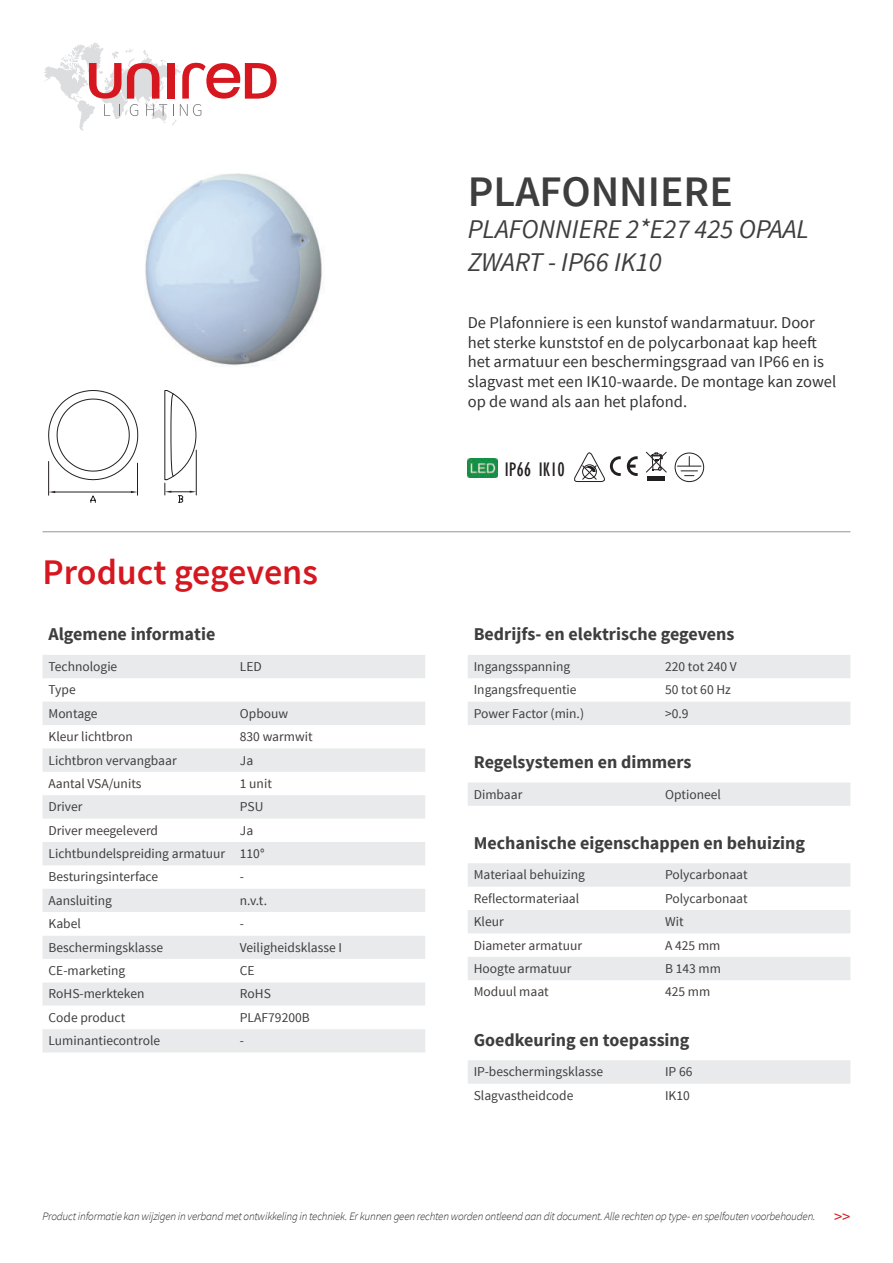
<style>
.page{position:relative;width:893px;height:1263px;background:#fff}
.page>*{position:absolute;margin:0;border:0;box-sizing:border-box;transform-origin:0 0}
.t1{font:600 43.5px "Source Sans Pro";color:#3e3e3f}
.t2{font:600 36px "Source Sans Pro";color:#d7171f}
.t3{font:italic 27px/32.4px "Source Sans Pro";color:#3e3e3f}
.t4{font:condensed 20.1px "Gill Sans";color:#231f20}
.t5{font:700 18px "Source Sans Pro";color:#3e3e3f}
.t6{font:16.5px/19.8px "Source Sans Pro";color:#333233}
.t7{font:16.5px "Source Sans Pro";color:#d7171f}
.t8{font:13.5px/23.4px "Source Sans Pro";color:#3e3e3f}
.t9{font:italic 300 11.25px "Source Sans Pro";letter-spacing:-.02em;color:#231f20}
</style>
<div class="page">
<svg style="left:44px;top:43px;width:233px;height:88px"></svg>
<img style="left:145px;top:173px;width:178px;height:193px">
<hr style="left:43px;top:531px;width:807px;height:1px;background:#939598">
<svg style="left:43px;top:655px;width:382px;height:117px;fill:#e9eaeb"></svg>
<svg style="left:43px;top:795px;width:382px;height:257px;fill:#e9eaeb"></svg>
<svg style="left:43px;top:912px;width:382px;height:117px"></svg>
<svg style="left:468px;top:655px;width:382px;height:429px"></svg>
<img style="left:468px;top:459px;width:29px;height:19px">
<svg style="left:574px;top:452px;width:47px;height:30px"></svg>
<svg style="left:627px;top:456px;width:11px;height:20px"></svg>
<div style="left:675px;top:453px;width:29px;height:29px;border:1px solid #231f20;border-radius:50%"></div>
<svg style="left:677px;top:456px;width:24px;height:20px"></svg>
<hr style="left:647px;top:477px;width:18px;height:4px;background:#231f20">
<svg style="left:645px;top:451px;width:22px;height:22px"></svg>
<hr style="left:196px;top:450px;width:1px;height:45px;background:#231f20">
<svg style="left:48px;top:390px;width:148px;height:113px"></svg>
<h1 class="t1" style="left:468px;top:175px;width:267px">PLAFONNIERE</h1>
<h3 class="t3" style="left:468px;top:213px;width:343px">PLAFONNIERE 2*E27 425 OPAAL<br>ZWART - IP66 IK10</h3>
<p class="t6" style="left:468px;top:314px;width:370px">De Plafonniere is een kunstof wandarmatuur. Door het sterke kunststof en de polycarbonaat kap heeft het armatuur een beschermingsgraad van IP66 en is slagvast met een IK10-waarde. De montage kan zowel op de wand als aan het plafond.</p>
<h2 class="t2" style="left:43px;top:559px;width:277px">Product gegevens</h2>
<h3 class="t5" style="left:49px;top:627px;width:168px">Algemene informatie</h3>
<p class="t8" style="left:49px;top:656px;width:70px">Technologie</p>
<p class="t8" style="left:240px;top:656px;width:23px">LED</p>
<p class="t8" style="left:49px;top:679px;width:51px">Type<br>Montage</p>
<p class="t8" style="left:240px;top:703px;width:50px">Opbouw</p>
<p class="t8" style="left:49px;top:726px;width:86px">Kleur lichtbron</p>
<p class="t8" style="left:240px;top:726px;width:74px">830 warmwit</p>
<p class="t8" style="left:49px;top:749px;width:130px">Lichtbron vervangbaar</p>
<p class="t8" style="left:240px;top:749px;width:15px">Ja</p>
<p class="t8" style="left:49px;top:773px;width:95px">Aantal VSA/units</p>
<p class="t8" style="left:240px;top:773px;width:34px">1 unit</p>
<p class="t8" style="left:49px;top:796px;width:35px">Driver</p>
<p class="t8" style="left:240px;top:796px;width:25px">PSU</p>
<p class="t8" style="left:49px;top:819px;width:111px">Driver meegeleverd</p>
<p class="t8" style="left:49px;top:819px;width:217px;text-indent:191px">Ja<br>Lichtbundelspreiding armatuur 110°<br>Besturingsinterface</p>
<p class="t8" style="left:240px;top:866px;width:6px">-</p>
<p class="t8" style="left:49px;top:890px;width:65px">Aansluiting</p>
<p class="t8" style="left:240px;top:890px;width:29px">n.v.t.</p>
<p class="t8" style="left:49px;top:913px;width:34px">Kabel</p>
<p class="t8" style="left:240px;top:913px;width:6px">-</p>
<p class="t8" style="left:49px;top:936px;width:116px">Beschermingsklasse</p>
<p class="t8" style="left:240px;top:936px;width:104px">Veiligheidsklasse I</p>
<p class="t8" style="left:49px;top:960px;width:78px">CE-marketing</p>
<p class="t8" style="left:240px;top:960px;width:16px">CE</p>
<p class="t8" style="left:49px;top:983px;width:97px">RoHS-merkteken</p>
<p class="t8" style="left:240px;top:983px;width:33px">RoHS</p>
<p class="t8" style="left:49px;top:1007px;width:78px">Code product</p>
<p class="t8" style="left:240px;top:1007px;width:71px">PLAF79200B</p>
<p class="t8" style="left:49px;top:1030px;width:113px">Luminantiecontrole</p>
<p class="t8" style="left:240px;top:1030px;width:6px">-</p>
<h3 class="t4" style="left:505px;top:457px;width:61px">IP66 IK10</h3>
<h3 class="t5" style="left:474px;top:627px;width:262px">Bedrijfs- en elektrische gegevens</h3>
<p class="t8" style="left:474px;top:656px;width:98px">Ingangsspanning</p>
<p class="t8" style="left:665px;top:656px;width:73px">220 tot 240 V</p>
<p class="t8" style="left:474px;top:679px;width:104px">Ingangsfrequentie</p>
<p class="t8" style="left:665px;top:679px;width:67px">50 tot 60 Hz</p>
<p class="t8" style="left:474px;top:703px;width:112px">Power Factor (min.)</p>
<p class="t8" style="left:665px;top:703px;width:25px">&gt;0.9</p>
<h3 class="t5" style="left:474px;top:755px;width:219px">Regelsystemen en dimmers</h3>
<p class="t8" style="left:474px;top:783px;width:50px">Dimbaar</p>
<p class="t8" style="left:665px;top:783px;width:57px">Optioneel</p>
<h3 class="t5" style="left:474px;top:836px;width:333px">Mechanische eigenschappen en behuizing</h3>
<p class="t8" style="left:474px;top:864px;width:113px">Materiaal behuizing</p>
<p class="t8" style="left:665px;top:864px;width:84px">Polycarbonaat</p>
<p class="t8" style="left:474px;top:888px;width:107px">Reflectormateriaal</p>
<p class="t8" style="left:665px;top:888px;width:84px">Polycarbonaat</p>
<p class="t8" style="left:474px;top:911px;width:31px">Kleur</p>
<p class="t8" style="left:665px;top:911px;width:20px">Wit</p>
<p class="t8" style="left:474px;top:934px;width:110px">Diameter armatuur</p>
<p class="t8" style="left:665px;top:934px;width:57px">A 425 mm</p>
<p class="t8" style="left:474px;top:958px;width:99px">Hoogte armatuur</p>
<p class="t8" style="left:665px;top:958px;width:57px">B 143 mm</p>
<p class="t8" style="left:474px;top:981px;width:77px">Moduul maat</p>
<p class="t8" style="left:665px;top:981px;width:47px">425 mm</p>
<h3 class="t5" style="left:474px;top:1033px;width:217px">Goedkeuring en toepassing</h3>
<p class="t8" style="left:474px;top:1061px;width:131px">IP-beschermingsklasse</p>
<p class="t8" style="left:665px;top:1061px;width:29px">IP 66</p>
<p class="t8" style="left:474px;top:1085px;width:101px">Slagvastheidcode</p>
<p class="t8" style="left:665px;top:1085px;width:26px">IK10</p>
<p class="t9" style="left:43px;top:1211px;width:774px">Product informatie kan wijzigen in verband met ontwikkeling in techniek. Er kunnen geen rechten worden ontleend aan dit document. Alle rechten op type- en spelfouten voorbehouden.</p>
<p class="t7" style="left:834px;top:1210px;width:18px">&gt;&gt;</p>
</div>
